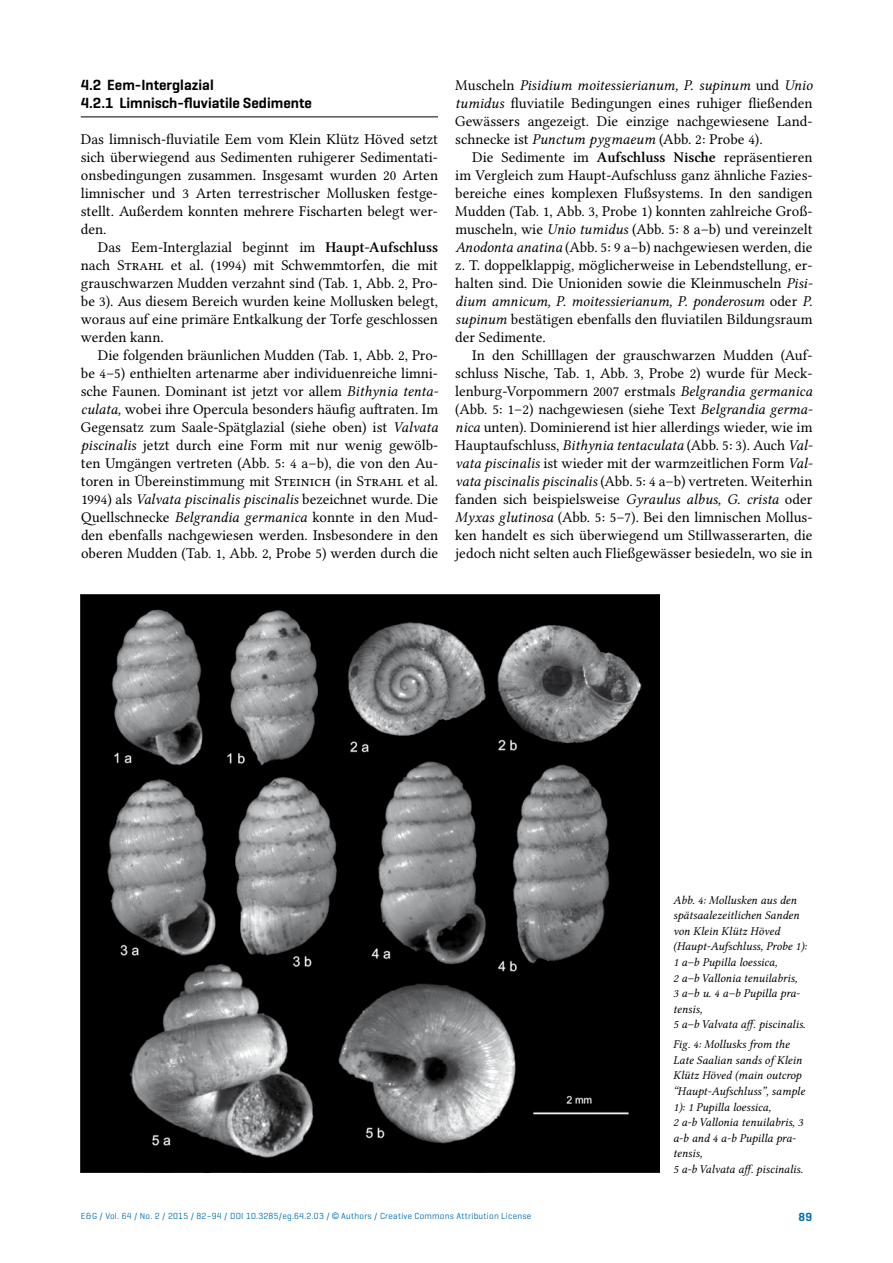
<style>
.page{position:relative;width:893px;height:1263px;background:#fff}
.page>*{position:absolute;margin:0;border:0;box-sizing:border-box;transform-origin:0 0}
.t1{font:15px/18px "Lin Libertine O";color:#000;text-align:justify}
.t2{font:15px "Lin Libertine OI";color:#000}
.t3{font:600 15px/18px "Geogrotesque";color:#000}
.t4{font:12px/15.6px "Lin Libertine OI";color:#000}
.t5{font:600 12px "Geogrotesque";color:#006eb6}
.t6{font:9px "Geogrotesque";letter-spacing:.025em;color:#006eb6}
.s1{font-family:"Lin Libertine OB"}
.s2{font-family:"Lin Libertine OI"}
.s3{font-family:"Lin Libertine O"}
.s4{font-family:"Arial"}
</style>
<div class="page">
<hr style="left:81px;top:117px;width:357px;height:1px;background:#000">
<img style="left:81px;top:594px;width:579px;height:579px">
<p class="t3" style="left:81px;top:76px;width:233px">4.2 Eem-Interglazial<br>4.2.1 Limnisch-fluviatile Sedimente</p>
<p class="t1" style="left:81px;top:130px;width:359px">Das limnisch-fluviatile Eem vom Klein Klütz Höved setzt sich überwiegend aus Sedimenten ruhigerer Sedimentati&shy;onsbedingungen zusammen. Insgesamt wurden 20 Arten limnischer und 3 Arten terrestrischer Mollusken festge&shy;stellt. Außerdem konnten mehrere Fischarten belegt wer&shy;den.</p>
<p class="t1" style="left:81px;top:238px;width:359px;text-indent:17px">Das Eem-Interglazial beginnt im <span class="s1">Haupt-Aufschluss </span>nach Strahl et al. (1994) mit Schwemmtorfen, die mit grauschwarzen Mudden verzahnt sind (Tab. 1, Abb. 2, Pro&shy;be 3). Aus diesem Bereich wurden keine Mollusken belegt, woraus auf eine primäre Entkalkung der Torfe geschlossen werden kann.</p>
<p class="t1" style="left:81px;top:346px;width:359px;text-indent:17px">Die folgenden bräunlichen Mudden (Tab. 1, Abb. 2, Pro&shy;be 4–5) enthielten artenarme aber individuenreiche limni&shy;sche Faunen. Dominant ist jetzt vor allem <span class="s2">Bithynia tenta&shy;culata,</span> wobei ihre Opercula besonders häufig auftraten. Im Gegensatz zum Saale-Spätglazial (siehe oben) ist <span class="s2">Valvata piscinalis</span> jetzt durch eine Form mit nur wenig gewölb&shy;ten Umgängen vertreten (Abb. 5: 4 a–b), die von den Au&shy;toren in Übereinstimmung mit Steinich (in Strahl et al.<br>1994) als <span class="s2">Valvata piscinalis piscinalis</span> bezeichnet wurde. Die Quellschnecke <span class="s2">Belgrandia germanica</span> konnte in den Mud&shy;den ebenfalls nachgewiesen werden. Insbesondere in den oberen Mudden (Tab. 1, Abb. 2, Probe 5) werden durch die</p>
<p class="t2" style="left:455px;top:77px;width:359px"><span class="s3">Muscheln</span> Pisidium moitessierianum, P. supinum <span class="s3">und</span> Unio</p>
<p class="t1" style="left:455px;top:94px;width:359px"><span class="s2">tumidus</span> fluviatile Bedingungen eines ruhiger fließenden Gewässers angezeigt. Die einzige nachgewiesene Land&shy;schnecke ist <span class="s2">Punctum pygmaeum</span> (Abb. 2: Probe 4).</p>
<p class="t1" style="left:455px;top:148px;width:359px;text-indent:17px">Die Sedimente im <span class="s1">Aufschluss Nische</span> repräsentieren im Vergleich zum Haupt-Aufschluss ganz ähnliche Fazies&shy;bereiche eines komplexen Flußsystems. In den sandigen Mudden (Tab. 1, Abb. 3, Probe 1) konnten zahlreiche Groß&shy;muscheln, wie <span class="s2">Unio tumidus</span> (Abb. 5: 8 a–b) und vereinzelt <span class="s2">Anodonta anatina</span> (Abb. 5: 9 a–b) nachgewiesen werden, die z. T. doppelklappig, möglicherweise in Lebendstellung, er&shy;halten sind. Die Unioniden sowie die Kleinmuscheln <span class="s2">Pisi-</span></p>
<p class="t2" style="left:455px;top:293px;width:359px">dium amnicum, P. moitessierianum, P. ponderosum <span class="s3">oder</span> P.</p>
<p class="t1" style="left:455px;top:310px;width:359px"><span class="s2">supinum</span> bestätigen ebenfalls den fluviatilen Bildungsraum der Sedimente.</p>
<p class="t1" style="left:455px;top:346px;width:359px;text-indent:17px">In den Schilllagen der grauschwarzen Mudden (Auf&shy;schluss Nische, Tab. 1, Abb. 3, Probe 2) wurde für Meck&shy;lenburg-Vorpommern 2007 erstmals <span class="s2">Belgrandia germanica </span>(Abb. 5: 1–2) nachgewiesen (siehe Text <span class="s2">Belgrandia germa&shy;nica</span> unten). Dominierend ist hier allerdings wieder, wie im Hauptaufschluss, <span class="s2">Bithynia tentaculata</span> (Abb. 5: 3). Auch <span class="s2">Val&shy;vata piscinalis</span> ist wieder mit der warmzeitlichen Form <span class="s2">Val&shy;vata piscinalis piscinalis</span> (Abb. 5: 4 a–b) vertreten. Weiterhin fanden sich beispielsweise <span class="s2">Gyraulus albus, G. crista</span> oder <span class="s2">Myxas glutinosa</span> (Abb. 5: 5–7). Bei den limnischen Mollus&shy;ken handelt es sich überwiegend um Stillwasserarten, die jedoch nicht selten auch Fließgewässer besiedeln, wo sie in</p>
<p class="t4" style="left:673px;top:892px;width:135px">Abb. 4: Mollusken aus den spätsaalezeitlichen Sanden von Klein Klütz Höved (Haupt-Aufschluss, Probe 1):<br>1 a–b Pupilla loessica,<br>2 a–b Vallonia tenuilabris,<br>3 a–b u. 4 a–b Pupilla pra&shy;tensis,<br>5 a–b Valvata aff. piscinalis.</p>
<p class="t4" style="left:673px;top:1037px;width:133px">Fig. 4: Mollusks from the<br>Late Saalian sands of Klein<br>Klütz Höved (main outcrop “Haupt-Aufschluss”, sample<br>1): 1 Pupilla loessica,<br>2 a-b Vallonia tenuilabris, 3 a-b and 4 a-b Pupilla pra&shy;tensis,<br>5 a-b Valvata aff. piscinalis.</p>
<p class="t6" style="left:81px;top:1210px;width:452px">E&amp;G / Vol. 64 / No. 2 / 2015 / 82–94 / DOI 10.3285/eg.64.2.03 / <span class="s4">©</span> Authors / Creative Commons Attribution License</p>
<p class="t5" style="left:798px;top:1209px;width:15px">89</p>
</div>
